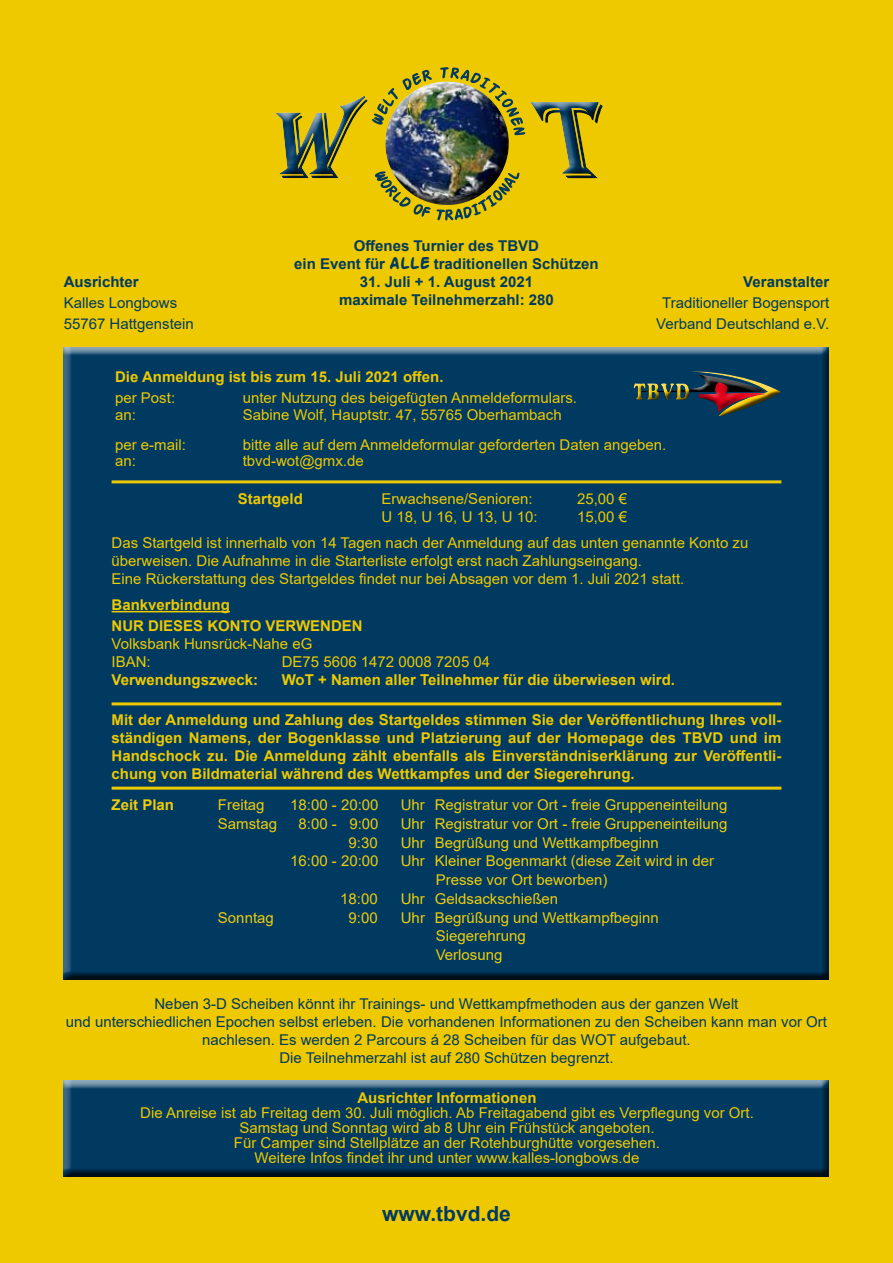
<style>
.page{position:relative;width:893px;height:1263px;background:#eec900}
.page>*{position:absolute;margin:0;border:0;box-sizing:border-box;transform-origin:0 0}
.t1{font:italic 112.2px "Algerian";color:#003a61}
.t2{font:italic 96.3px "Algerian";color:#003a61}
.t3{font:700 20.85px "Arial";color:#003a61}
.t4{font:700 15px "Arial";color:#eec900}
.t5{font:15px/18px "Arial";color:#eec900}
.t6{font:14.85px/15px "Arial";color:#eec900;text-align:center}
.t7{font:700 14.85px/18px "Arial";color:#eec900}
.t8{font:14.85px/18px "Arial";color:#003a61;text-align:center}
.t9{font:14.85px/18.8px "Arial";color:#efcc0c}
.t10{font:700 14.85px/18px "Arial";color:#003a61;text-align:center}
.t11{font:700 14.85px "Arial";color:#efcc0c}
.s1{font-family:"Action Man";font-size:17.85px}
</style>
<div class="page">
<div style="left:62px;top:1079px;width:768px;height:99px;background:#000;opacity:.75"></div>
<div style="left:51px;top:341px;width:780px;height:639px;background:#000;opacity:.75"></div>
<img style="left:275px;top:67px;width:328px;height:153px">
<hr style="left:112px;top:611px;width:118px;height:1px;background:#eec900">
<hr style="left:112px;top:480px;width:669px;height:3px;background:#eec900">
<hr style="left:112px;top:702px;width:669px;height:3px;background:#eec900">
<hr style="left:112px;top:787px;width:669px;height:3px;background:#eec900">
<div style="left:631px;top:371px;width:151px;height:61px;background:#000;opacity:.75"></div>
<p class="t10" style="left:64px;top:273px;width:77px">Ausrichter</p>
<p class="t8" style="left:64px;top:292px;width:132px;line-height:21px;text-align:left">Kalles Longbows<br>55767 Hattgenstein</p>
<h2 class="t2" style="left:268px;top:92px;width:78px">W</h2>
<h1 class="t1" style="left:547px;top:78px;width:90px">T</h1>
<p class="t10" style="left:294px;top:237px;width:306px">Offenes Turnier des TBVD<br>ein Event für <span class="s1">ALLE</span> traditionellen Schützen</p>
<p class="t10" style="left:339px;top:273px;width:216px">31. Juli + 1. August 2021 maximale Teilnehmerzahl: 280</p>
<p class="t10" style="left:743px;top:273px;width:87px">Veranstalter</p>
<p class="t8" style="left:656px;top:292px;width:174px;line-height:21px">Traditioneller Bogensport<br>Verband Deutschland e.V.</p>
<p class="t7" style="left:115px;top:368px;width:330px">Die Anmeldung ist bis zum 15. Juli 2021 offen.</p>
<p class="t6" style="left:115px;top:390px;width:62px">per Post:</p>
<p class="t6" style="left:243px;top:390px;width:336px">unter Nutzung des beigefügten Anmeldeformulars.</p>
<p class="t6" style="left:115px;top:407px;width:22px">an:</p>
<p class="t6" style="left:243px;top:407px;width:321px">Sabine Wolf, Hauptstr. 47, 55765 Oberhambach</p>
<p class="t6" style="left:115px;top:437px;width:72px">per e-mail:</p>
<p class="t6" style="left:243px;top:437px;width:425px">bitte alle auf dem Anmeldeformular geforderten Daten angeben.</p>
<p class="t6" style="left:115px;top:453px;width:22px">an:</p>
<p class="t6" style="left:243px;top:453px;width:123px">tbvd-wot@gmx.de</p>
<p class="t7" style="left:238px;top:490px;width:67px">Startgeld</p>
<p class="t6" style="left:382px;top:491px;width:152px">Erwachsene/Senioren:</p>
<p class="t6" style="left:577px;top:491px;width:52px">25,00 €</p>
<p class="t6" style="left:382px;top:509px;width:157px">U 18, U 16, U 13, U 10:</p>
<p class="t6" style="left:577px;top:509px;width:52px">15,00 €</p>
<p class="t6" style="left:112px;top:533px;width:638px;line-height:18px;text-align:left">Das Startgeld ist innerhalb von 14 Tagen nach der Anmeldung auf das unten genannte Konto zu überweisen. Die Aufnahme in die Starterliste erfolgt erst nach Zahlungseingang.<br>Eine Rückerstattung des Startgeldes findet nur bei Absagen vor dem 1. Juli 2021 statt.</p>
<p class="t7" style="left:112px;top:594px;width:253px;line-height:21px">Bankverbindung<br>NUR DIESES KONTO VERWENDEN</p>
<p class="t5" style="left:112px;top:635px;width:202px">Volksbank Hunsrück-Nahe eG<br>IBAN:</p>
<p class="t5" style="left:282px;top:653px;width:210px">DE75 5606 1472 0008 7205 04</p>
<p class="t4" style="left:112px;top:669px;width:148px">Verwendungszweck:</p>
<p class="t4" style="left:282px;top:669px;width:395px">WoT + Namen aller Teilnehmer für die überwiesen wird.</p>
<p class="t7" style="left:112px;top:711px;width:671px;text-align:justify">Mit der Anmeldung und Zahlung des Startgeldes stimmen Sie der Veröffentlichung Ihres voll&shy;ständigen Namens, der Bogenklasse und Platzierung auf der Homepage des TBVD und im Handschock zu. Die Anmeldung zählt ebenfalls als Einverständniserklärung zur Veröffentli&shy;chung von Bildmaterial während des Wettkampfes und der Siegerehrung.</p>
<p class="t11" style="left:112px;top:794px;width:64px">Zeit Plan</p>
<p class="t9" style="left:218px;top:795px;width:48px">Freitag</p>
<p class="t9" style="left:290px;top:795px;width:90px">18:00 - 20:00</p>
<p class="t9" style="left:401px;top:795px;width:328px">Uhr Registratur vor Ort - freie Gruppeneinteilung</p>
<p class="t9" style="left:218px;top:814px;width:61px">Samstag</p>
<p class="t9" style="left:299px;top:814px;width:82px">8:00 - 9:00</p>
<p class="t9" style="left:401px;top:814px;width:328px">Uhr Registratur vor Ort - freie Gruppeneinteilung</p>
<p class="t9" style="left:349px;top:833px;width:31px">9:30</p>
<p class="t9" style="left:401px;top:833px;width:260px">Uhr Begrüßung und Wettkampfbeginn</p>
<p class="t9" style="left:290px;top:852px;width:90px">16:00 - 20:00</p>
<p class="t9" style="left:436px;top:852px;width:280px;text-indent:-35px">Uhr Kleiner Bogenmarkt (diese Zeit wird in der<br>Presse vor Ort beworben)</p>
<p class="t9" style="left:340px;top:889px;width:39px">18:00</p>
<p class="t9" style="left:401px;top:889px;width:159px">Uhr Geldsackschießen</p>
<p class="t9" style="left:218px;top:908px;width:57px">Sonntag</p>
<p class="t9" style="left:349px;top:908px;width:31px">9:00</p>
<p class="t9" style="left:436px;top:908px;width:225px;text-indent:-35px">Uhr Begrüßung und Wettkampfbeginn<br>Siegerehrung<br>Verlosung</p>
<p class="t8" style="left:66px;top:995px;width:763px">Neben 3-D Scheiben könnt ihr Trainings- und Wettkampfmethoden aus der ganzen Welt<br>und unterschiedlichen Epochen selbst erleben. Die vorhandenen Informationen zu den Scheiben kann man vor Ort nachlesen. Es werden 2 Parcours á 28 Scheiben für das WOT aufgebaut.<br>Die Teilnehmerzahl ist auf 280 Schützen begrenzt.</p>
<p class="t7" style="left:357px;top:1088px;width:181px">Ausrichter Informationen</p>
<p class="t6" style="left:140px;top:1105px;width:615px">Die Anreise ist ab Freitag dem 30. Juli möglich. Ab Freitagabend gibt es Verpflegung vor Ort.<br>Samstag und Sonntag wird ab 8 Uhr ein Frühstück angeboten.<br>Für Camper sind Stellplätze an der Rotehburghütte vorgesehen.<br>Weitere Infos findet ihr und unter www.kalles-longbows.de</p>
<h3 class="t3" style="left:382px;top:1198px;width:130px">www.tbvd.de</h3>
</div>
